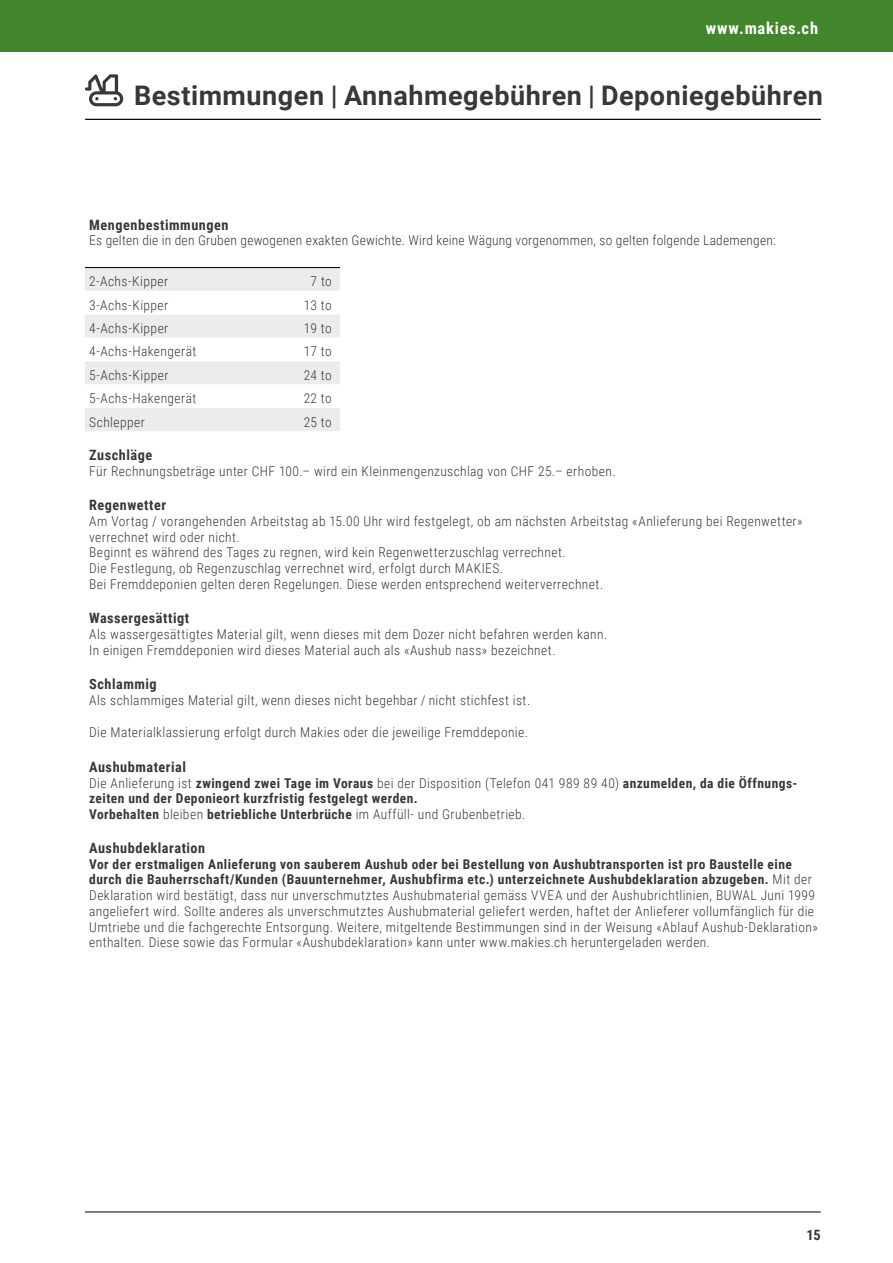
<style>
.page{position:relative;width:893px;height:1263px;background:#fff}
.page>*{position:absolute;margin:0;border:0;box-sizing:border-box;transform-origin:0 0}
.t1{font:700 27px "Roboto";letter-spacing:.02em;color:#383937}
.t2{font:700 16.5px "Roboto Condensed";letter-spacing:.05em;color:#fff}
.t3{font:700 14.25px "Roboto Condensed";letter-spacing:.035em;color:#383937}
.t4{font:300 13.5px/15.8px "Roboto Condensed";letter-spacing:.03em;color:#383937}
.t5{font:700 13.5px/15.8px "Roboto Condensed";letter-spacing:.035em;color:#383937}
.s1{font-weight:300}
.s2{font-weight:700}
</style>
<div class="page">
<hr style="left:85px;top:1211px;width:736px;height:1px;background:#000">
<div style="left:0;top:0;width:893px;height:51px;background:#41862b"></div>
<hr style="left:85px;top:119px;width:736px;height:1px;background:#000">
<svg style="left:85px;top:268px;width:255px;height:163px"></svg>
<hr style="left:85px;top:267px;width:170px;height:1px;background:#000">
<hr style="left:255px;top:267px;width:85px;height:1px;background:#000">
<svg style="left:85px;top:74px;width:38px;height:32px"></svg>
<p class="t2" style="left:706px;top:17px;width:114px">www.makies.ch</p>
<h1 class="t1" style="left:134px;top:76px;width:690px">Bestimmungen | Annahmegebühren | Deponiegebühren</h1>
<p class="t3" style="left:89px;top:215px;width:141px">Mengenbestimmungen</p>
<p class="t4" style="left:89px;top:232px;width:688px">Es gelten die in den Gruben gewogenen exakten Gewichte. Wird keine Wägung vorgenommen, so gelten folgende Lademengen:</p>
<p class="t4" style="left:89px;top:273px;width:80px">2-Achs-Kipper</p>
<p class="t4" style="left:311px;top:273px;width:23px">7 to</p>
<p class="t4" style="left:89px;top:297px;width:81px">3-Achs-Kipper</p>
<p class="t4" style="left:304px;top:297px;width:29px">13 to</p>
<p class="t4" style="left:89px;top:320px;width:81px">4-Achs-Kipper</p>
<p class="t4" style="left:304px;top:320px;width:29px">19 to</p>
<p class="t4" style="left:89px;top:343px;width:109px">4-Achs-Hakengerät</p>
<p class="t4" style="left:304px;top:343px;width:29px">17 to</p>
<p class="t4" style="left:89px;top:367px;width:81px">5-Achs-Kipper</p>
<p class="t4" style="left:304px;top:367px;width:29px">24 to</p>
<p class="t4" style="left:89px;top:390px;width:109px">5-Achs-Hakengerät</p>
<p class="t4" style="left:304px;top:390px;width:29px">22 to</p>
<p class="t4" style="left:89px;top:413px;width:57px">Schlepper</p>
<p class="t4" style="left:304px;top:413px;width:29px">25 to</p>
<p class="t3" style="left:89px;top:445px;width:64px">Zuschläge</p>
<p class="t4" style="left:89px;top:462px;width:528px">Für Rechnungsbeträge unter CHF 100.– wird ein Kleinmengenzuschlag von CHF 25.– erhoben.</p>
<p class="t3" style="left:89px;top:495px;width:79px">Regenwetter</p>
<p class="t4" style="left:89px;top:513px;width:715px">Am Vortag / vorangehenden Arbeitstag ab 15.00 Uhr wird festgelegt, ob am nächsten Arbeitstag «Anlieferung bei Regenwetter» verrechnet wird oder nicht.<br>Beginnt es während des Tages zu regnen, wird kein Regenwetterzuschlag verrechnet.<br>Die Festlegung, ob Regenzuschlag verrechnet wird, erfolgt durch MAKIES.<br>Bei Fremddeponien gelten deren Regelungen. Diese werden entsprechend weiterverrechnet.</p>
<p class="t3" style="left:89px;top:608px;width:102px">Wassergesättigt</p>
<p class="t4" style="left:89px;top:626px;width:520px">Als wassergesättigtes Material gilt, wenn dieses mit dem Dozer nicht befahren werden kann.<br>In einigen Fremddeponien wird dieses Material auch als «Aushub nass» bezeichnet.</p>
<p class="t3" style="left:89px;top:674px;width:69px">Schlammig</p>
<p class="t4" style="left:89px;top:692px;width:442px">Als schlammiges Material gilt, wenn dieses nicht begehbar / nicht stichfest ist.</p>
<p class="t4" style="left:89px;top:724px;width:440px">Die Materialklassierung erfolgt durch Makies oder die jeweilige Fremddeponie.</p>
<p class="t3" style="left:89px;top:757px;width:98px">Aushubmaterial</p>
<p class="t5" style="left:89px;top:774px;width:710px"><span class="s1">Die Anlieferung ist</span> zwingend zwei Tage im Voraus <span class="s1">bei der Disposition (Telefon 041 989 89 40)</span> anzumelden, da die Öffnungs&shy;zeiten und der Deponieort kurzfristig festgelegt werden.<br>Vorbehalten <span class="s1">bleiben</span> betriebliche Unterbrüche <span class="s1">im Auffüll- und Grubenbetrieb.</span></p>
<p class="t3" style="left:89px;top:838px;width:118px">Aushubdeklaration</p>
<p class="t4" style="left:89px;top:855px;width:730px"><span class="s2">Vor der erstmaligen Anlieferung von sauberem Aushub oder bei Bestellung von Aushubtransporten ist pro Baustelle eine durch die Bauherrschaft/Kunden (Bauunternehmer, Aushubfirma etc.) unterzeichnete Aushubdeklaration abzugeben.</span> Mit der Deklaration wird bestätigt, dass nur unverschmutztes Aushubmaterial gemäss VVEA und der Aushubrichtlinien, BUWAL Juni 1999 angeliefert wird. Sollte anderes als unverschmutztes Aushubmaterial geliefert werden, haftet der Anlieferer vollumfänglich für die Umtriebe und die fachgerechte Entsorgung. Weitere, mitgeltende Bestimmungen sind in der Weisung «Ablauf Aushub-Deklaration» enthalten. Diese sowie das Formular «Aushubdeklaration» kann unter www.makies.ch heruntergeladen werden.</p>
<p class="t3" style="left:806px;top:1224px;width:16px">15</p>
</div>
